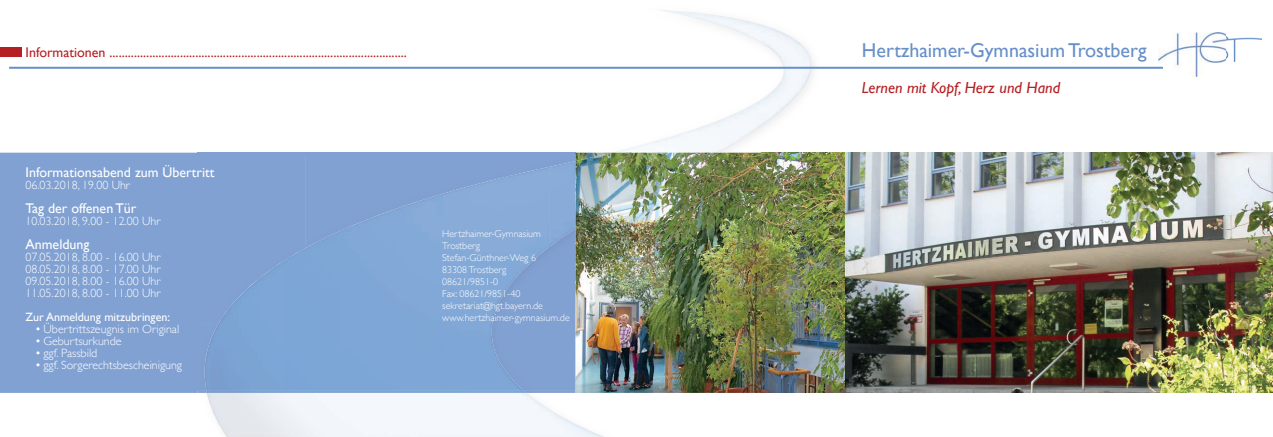
<style>
.page{position:relative;width:1273px;height:437px;background:#fff}
.page>*{position:absolute;margin:0;border:0;box-sizing:border-box;transform-origin:0 0}
.t1{font:20px "Gill Sans";color:#6790c9}
.t2{font:italic 16px "Gill Sans";color:#b52024}
.t3{font:14px "Gill Sans";color:#b52024}
.t4{font:14px "Gill Sans";color:#fff}
.t5{font:300 12px/12px "Gill Sans";color:#fff;text-align:justify}
.t6{font:12px "Gill Sans";color:#fff}
.t7{font:300 10px/12px "Gill Sans";color:#fff}
</style>
<div class="page">
<img style="left:576px;top:153px;width:697px;height:240px">
<img style="left:1158px;top:32px;width:103px;height:44px">
<div style="left:0;top:155px;width:198px;height:236px;background:#81a1d2"></div>
<hr style="left:0;top:153px;width:198px;height:2px;background:#81a1d2">
<hr style="left:0;top:391px;width:198px;height:2px;background:#81a1d2">
<img style="left:198px;top:66px;width:462px;height:87px">
<img style="left:720px;top:134px;width:103px;height:19px">
<img style="left:198px;top:323px;width:7px;height:68px">
<svg style="left:198px;top:391px;width:8px;height:2px"></svg>
<div style="left:523px;top:247px;width:53px;height:144px;background:#81a1d2"></div>
<img style="left:526px;top:391px;width:297px;height:2px">
<img style="left:660px;top:10px;width:142px;height:35px">
<img style="left:756px;top:45px;width:55px;height:71px">
<img style="left:702px;top:102px;width:55px;height:50px">
<img style="left:611px;top:126px;width:91px;height:27px">
<img style="left:756px;top:116px;width:19px;height:13px">
<svg style="left:701px;top:152px;width:19px;height:1px"></svg>
<img style="left:564px;top:418px;width:40px;height:19px">
<img style="left:443px;top:167px;width:106px;height:125px">
<img style="left:549px;top:161px;width:27px;height:86px">
<div style="left:337px;top:193px;width:106px;height:198px;background:#7ea6d6"></div>
<div style="left:284px;top:232px;width:53px;height:159px;background:#7ca6d6"></div>
<div style="left:231px;top:260px;width:53px;height:131px;background:#7ca5d5"></div>
<div style="left:205px;top:305px;width:26px;height:86px;background:#7ba0d1"></div>
<div style="left:443px;top:292px;width:80px;height:99px;background:#80a6d6"></div>
<img style="left:206px;top:391px;width:320px;height:2px">
<img style="left:576px;top:153px;width:143px;height:75px">
<div style="left:0;top:47px;width:21px;height:10px;background:#b52024"></div>
<hr style="left:9px;top:67px;width:1154px;height:2px;background:#6790c9">
<p class="t3" style="left:26px;top:44px;width:383px">Informationen .................................................................................................</p>
<p class="t4" style="left:26px;top:164px;width:190px">Informationsabend zum Übertritt</p>
<p class="t5" style="left:26px;top:178px;width:106px">06.03.2018, 19.00 Uhr</p>
<p class="t4" style="left:26px;top:200px;width:112px">Tag der offenen Tür</p>
<p class="t5" style="left:26px;top:214px;width:136px">10.03.2018, 9.00 - 12.00 Uhr</p>
<p class="t4" style="left:26px;top:236px;width:66px">Anmeldung</p>
<p class="t5" style="left:26px;top:250px;width:136px">07.05.2018, 8.00 - 16.00 Uhr 08.05.2018, 8.00 - 17.00 Uhr 09.05.2018, 8.00 - 16.00 Uhr 11.05.2018, 8.00 - 11.00 Uhr</p>
<p class="t6" style="left:26px;top:309px;width:146px">Zur Anmeldung mitzubringen:</p>
<p class="t5" style="left:35px;top:322px;width:146px">• Übertrittszeugnis im Original</p>
<p class="t5" style="left:35px;top:334px;width:88px">• Geburtsurkunde</p>
<p class="t5" style="left:35px;top:346px;width:64px">• ggf. Passbild</p>
<p class="t5" style="left:35px;top:358px;width:149px">• ggf. Sorgerechtsbescheinigung</p>
<p class="t7" style="left:442px;top:227px;width:129px">Hertzhaimer-Gymnasium<br>Trostberg<br>Stefan-Günthner-Weg 6<br>83308 Trostberg<br>08621/9851-0<br>Fax: 08621/9851-40 sekretariat@hgt.bayern.de www.hertzhaimer-gymnasium.de</p>
<h1 class="t1" style="left:862px;top:38px;width:286px">Hertzhaimer-Gymnasium Trostberg</h1>
<h2 class="t2" style="left:862px;top:78px;width:200px">Lernen mit Kopf, Herz und Hand</h2>
</div>
